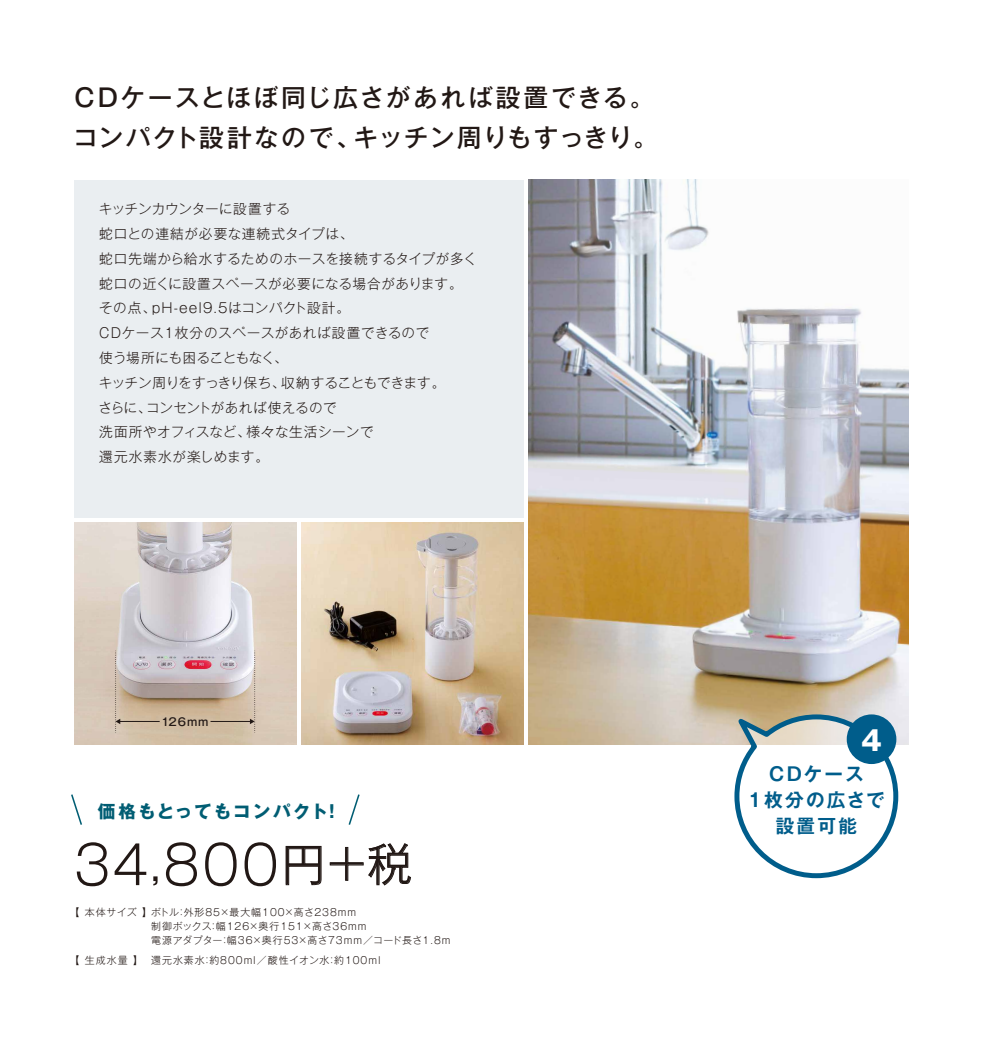
<style>
.page{position:relative;width:983px;height:1042px;background:#fff}
.page>*{position:absolute;margin:0;border:0;box-sizing:border-box;transform-origin:0 0}
.t1{font:300 52.85px "Gothic MB101 Pro";color:#221815}
.t2{font:700 27.47px "Gothic MB101 Pro";color:#fff}
.t3{font:500 24.85px/39.7px "Gothic MB101 Pro";letter-spacing:.075em;color:#221815}
.t4{font:700 18.55px/26.1px "Gothic MB101 Pro De";letter-spacing:.12em;color:#005d8b;text-align:center}
.t5{font:700 17.5px "Gothic MB101 Pro";letter-spacing:.125em;color:#005d73}
.t6{font:300 13.65px/24.8px "Gothic MB101 Pro";letter-spacing:.03em;color:#221815}
.t7{font:500 10.85px "Gothic MB101 Pro";letter-spacing:.07em;color:#221815}
.t8{font:300 9.97px/13.8px "Gothic MB101 Pro";letter-spacing:.1em;color:#221815}
.s1{font-size:44.27px}
</style>
<div class="page">
<img style="left:528px;top:180px;width:380px;height:564px">
<div style="left:74px;top:180px;width:449px;height:337px;background:#eaeef1"></div>
<img style="left:74px;top:522px;width:222px;height:222px">
<img style="left:301px;top:522px;width:222px;height:222px">
<svg style="left:728px;top:709px;width:172px;height:170px"></svg>
<svg style="left:286px;top:846px;width:35px;height:39px"></svg>
<svg style="left:330px;top:843px;width:81px;height:42px"></svg>
<div style="left:846px;top:714px;width:50px;height:50px;background:#005d8b;border-radius:50%"></div>
<hr style="left:119px;top:721px;width:41px;height:1px;background:#221815">
<svg style="left:115px;top:651px;width:5px;height:82px"></svg>
<hr style="left:210px;top:721px;width:41px;height:1px;background:#221815">
<svg style="left:250px;top:651px;width:5px;height:82px"></svg>
<svg style="left:71px;top:794px;width:11px;height:31px"></svg>
<svg style="left:348px;top:794px;width:12px;height:31px"></svg>
<h3 class="t3" style="left:73px;top:75px;width:586px">CDケースとほぼ同じ広さがあれば設置できる。コンパクト設計なので、キッチン周りもすっきり。</h3>
<p class="t6" style="left:98px;top:195px;width:380px">キッチンカウンターに設置する<br>蛇口との連結が必要な連続式タイプは、<br>蛇口先端から給水するためのホースを接続するタイプが多く蛇口の近くに設置スペースが必要になる場合があります。その点、pH-eel9.5はコンパクト設計。<br>CDケース1枚分のスペースがあれば設置できるので<br>使う場所にも困ることもなく、<br>キッチン周りをすっきり保ち、収納することもできます。<br>さらに、コンセントがあれば使えるので<br>洗面所やオフィスなど、様々な生活シーンで<br>還元水素水が楽しめます。</p>
<p class="t7" style="left:161px;top:713px;width:49px">126mm</p>
<p class="t5" style="left:98px;top:796px;width:244px">価格もとってもコンパクト！</p>
<h1 class="t1" style="left:74px;top:821px;width:339px">34,800<span class="s1">円＋税</span></h1>
<p class="t8" style="left:151px;top:904px;width:301px;text-indent:-82px">【 本体サイズ 】ボトル：外形85×最大幅100×高さ238mm<br>制御ボックス：幅126×奥行151×高さ36mm<br>電源アダプター：幅36×奥行53×高さ73mm／コード長さ1.8m</p>
<p class="t8" style="left:69px;top:952px;width:312px">【 生成水量 】 還元水素水：約800ml／酸性イオン水：約100ml</p>
<h2 class="t2" style="left:860px;top:717px;width:22px">4</h2>
<h3 class="t4" style="left:747px;top:758px;width:138px">CDケース<br>1枚分の広さで設置可能</h3>
</div>
